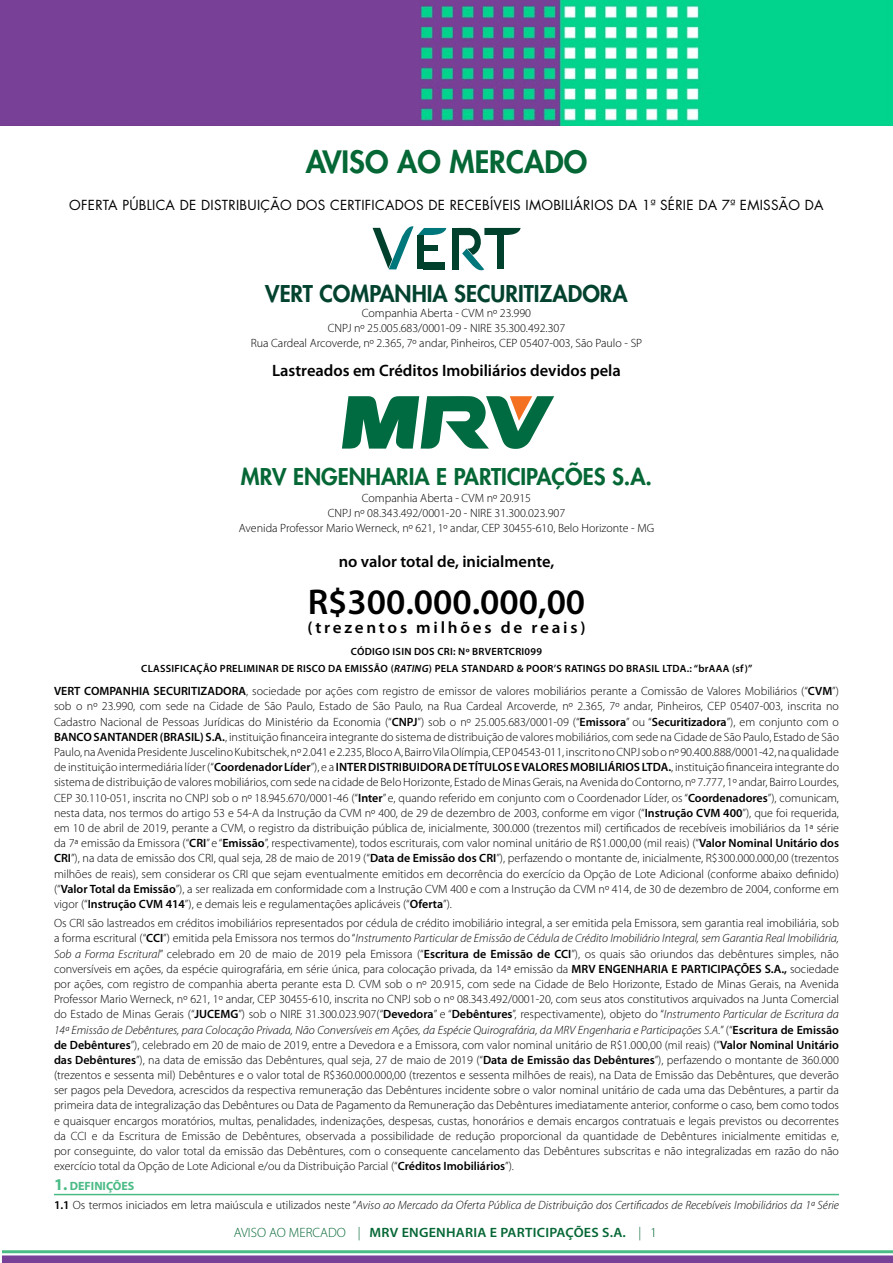
<style>
.page{position:relative;width:893px;height:1263px;background:#fff}
.page>*{position:absolute;margin:0;border:0;box-sizing:border-box;transform-origin:0 0}
.t1{font:600 36px "Myriad Pro";color:#000}
.t2{font:800 30px "Futura";color:#056735}
.t3{font:800 22.5px "Futura";color:#056735}
.t4{font:800 22.5px "Futura";color:#02422e}
.t5{font:600 16.5px "Myriad Pro";color:#000}
.t6{font:600 16.5px "Myriad Pro";letter-spacing:.16em;color:#000;scale:1.04 1}
.t7{font:13.5px "Futura";letter-spacing:.02em;color:#000}
.t8{font:600 13.5px "Myriad Pro";letter-spacing:.015em;color:#056735;scale:1.05 1}
.t9{font:300 12px/15.1px "Myriad Pro";color:#000;text-align:center}
.t10{font:italic 300 12px/19.5px "Myriad Pro";color:#000}
.t11{font:600 10.5px/17.1px "Myriad Pro";letter-spacing:.025em;color:#000;text-align:center}
.s1{font-style:italic}
.s2{font-weight:600}
.s3{font-style:inherit}
.s4{font-weight:700;font-style:normal;font-size:16.5px;color:#4bbb86}
.s5{font-weight:700;font-style:normal;color:#4bbb86}
.s6{font-weight:600;font-style:normal}
.s7{font-style:normal}
.s8{font-weight:300}
</style>
<div class="page">
<img style="left:0;top:0;width:893px;height:125px">
<hr style="left:2px;top:1250px;width:891px;height:3px;background:#4bbb86">
<div style="left:2px;top:1255px;width:891px;height:8px;background:#784197"></div>
<hr style="left:54px;top:1194px;width:785px;height:1px;background:#4bbb86">
<svg style="left:373px;top:226px;width:73px;height:43px"></svg>
<div style="left:418px;top:236px;width:6px;height:33px;background:#00412d"></div>
<div style="left:423px;top:262px;width:21px;height:7px;background:#00412d"></div>
<div style="left:423px;top:246px;width:15px;height:5px;background:#00412d"></div>
<div style="left:453px;top:228px;width:6px;height:41px;background:#00412d"></div>
<svg style="left:458px;top:228px;width:63px;height:43px"></svg>
<div style="left:497px;top:234px;width:6px;height:35px;background:#00412d"></div>
<img style="left:421px;top:396px;width:65px;height:53px">
<img style="left:342px;top:396px;width:77px;height:53px">
<img style="left:486px;top:396px;width:68px;height:53px">
<h2 class="t2" style="left:306px;top:142px;width:283px">AVISO AO MERCADO</h2>
<p class="t7" style="left:69px;top:196px;width:756px">OFERTA PÚBLICA DE DISTRIBUIÇÃO DOS CERTIFICADOS DE RECEBÍVEIS IMOBILIÁRIOS DA 1ª SÉRIE DA 7ª EMISSÃO DA</p>
<h3 class="t4" style="left:265px;top:279px;width:364px">VERT COMPANHIA SECURITIZADORA</h3>
<p class="t9" style="left:251px;top:305px;width:393px">Companhia Aberta - CVM nº 23.990<br>CNPJ nº 25.005.683/0001-09 - NIRE 35.300.492.307<br>Rua Cardeal Arcoverde, nº 2.365, 7º andar, Pinheiros, CEP 05407-003, São Paulo - SP</p>
<h3 class="t5" style="left:272px;top:360px;width:350px">Lastreados em Créditos Imobiliários devidos pela</h3>
<h3 class="t3" style="left:241px;top:462px;width:413px">MRV ENGENHARIA E PARTICIPAÇÕES S.A.</h3>
<p class="t9" style="left:239px;top:491px;width:417px">Companhia Aberta - CVM nº 20.915<br>CNPJ nº 08.343.492/0001-20 - NIRE 31.300.023.907<br>Avenida Professor Mario Werneck, nº 621, 1º andar, CEP 30455-610, Belo Horizonte - MG</p>
<h3 class="t5" style="left:339px;top:551px;width:217px">no valor total de, inicialmente,</h3>
<h1 class="t1" style="left:308px;top:579px;width:279px">R$300.000.000,00</h1>
<h3 class="t6" style="left:307px;top:617px;width:269px">(trezentos milhões de reais)</h3>
<p class="t11" style="left:141px;top:642px;width:613px">CÓDIGO ISIN DOS CRI: Nº BRVERTCRI099<br>CLASSIFICAÇÃO PRELIMINAR DE RISCO DA EMISSÃO (<span class="s1">RATING</span>) PELA STANDARD &amp; POOR’S RATINGS DO BRASIL LTDA.: “brAAA (sf)”</p>
<p class="t9" style="left:54px;top:684px;width:786px;text-align:justify"><span class="s2">VERT COMPANHIA SECURITIZADORA</span>, sociedade por ações com registro de emissor de valores mobiliários perante a Comissão de Valores Mobiliários (“<span class="s2">CVM</span>”) sob o nº 23.990, com sede na Cidade de São Paulo, Estado de São Paulo, na Rua Cardeal Arcoverde, nº 2.365, 7º andar, Pinheiros, CEP 05407-003, inscrita no Cadastro Nacional de Pessoas Jurídicas do Ministério da Economia (“<span class="s2">CNPJ</span>”) sob o nº 25.005.683/0001-09 (“<span class="s2">Emissora</span>” ou “<span class="s2">Securitizadora</span>”), em conjunto com o <span class="s2">BANCO SANTANDER (BRASIL) S.A.</span>, instituição financeira integrante do sistema de distribuição de valores mobiliários, com sede na Cidade de São Paulo, Estado de São Paulo, na Avenida Presidente Juscelino Kubitschek, nº 2.041 e 2.235, Bloco A, Bairro Vila Olímpia, CEP 04543-011, inscrito no CNPJ sob o nº 90.400.888/0001-42, na qualidade de instituição intermediária líder (“<span class="s2">Coordenador Líder</span>”), e a <span class="s2">INTER DISTRIBUIDORA DE TÍTULOS E VALORES MOBILIÁRIOS LTDA.</span>, instituição financeira integrante do sistema de distribuição de valores mobiliários, com sede na cidade de Belo Horizonte, Estado de Minas Gerais, na Avenida do Contorno, nº 7.777, 1º andar, Bairro Lourdes, CEP 30.110-051, inscrita no CNPJ sob o nº 18.945.670/0001-46 (“<span class="s2">Inter</span>” e, quando referido em conjunto com o Coordenador Líder, os “<span class="s2">Coordenadores</span>”), comunicam, nesta data, nos termos do artigo 53 e 54-A da Instrução da CVM nº 400, de 29 de dezembro de 2003, conforme em vigor (“<span class="s2">Instrução CVM 400</span>”), que foi requerida, em 10 de abril de 2019, perante a CVM, o registro da distribuição pública de, inicialmente, 300.000 (trezentos mil) certificados de recebíveis imobiliários da <span class="s3">1</span>ª série da <span class="s3">7</span>ª emissão da Emissora (“<span class="s2">CRI</span>” e “<span class="s2">Emissão</span>”, respectivamente), todos escriturais, com valor nominal unitário de R$1.000,00 (mil reais) (“<span class="s2">Valor Nominal Unitário dos CRI</span>”), na data de emissão dos CRI, qual seja, 28 de maio de 2019 (“<span class="s2">Data de Emissão dos CRI</span>”), perfazendo o montante de, inicialmente, R$300.000.000,00 (trezentos milhões de reais), sem considerar os CRI que sejam eventualmente emitidos em decorrência do exercício da Opção de Lote Adicional (conforme abaixo definido) (“<span class="s2">Valor Total da Emissão</span>”), a ser realizada em conformidade com a Instrução CVM 400 e com a Instrução da CVM nº 414, de 30 de dezembro de 2004, conforme em vigor (“<span class="s2">Instrução CVM 414</span>”), e demais leis e regulamentações aplicáveis (“<span class="s2">Oferta</span>”).</p>
<p class="t9" style="left:54px;top:916px;width:786px;text-align:justify">Os CRI são lastreados em créditos imobiliários representados por cédula de crédito imobiliário integral, a ser emitida pela Emissora, sem garantia real imobiliária, sob a forma escritural (“<span class="s2">CCI</span>”) emitida pela Emissora nos termos do “<span class="s1">Instrumento Particular de Emissão de Cédula de Crédito Imobiliário Integral, sem Garantia Real Imobiliária, Sob a Forma Escritural</span>” celebrado em 20 de maio de 2019 pela Emissora (“<span class="s2">Escritura de Emissão de CCI</span>”), os quais são oriundos das debêntures simples, não conversíveis em ações, da espécie quirografária, em série única, para colocação privada, da 14ª emissão da <span class="s2">MRV ENGENHARIA E PARTICIPAÇÕES S.A.,</span> sociedade por ações, com registro de companhia aberta perante esta D. CVM sob o nº 20.915, com sede na Cidade de Belo Horizonte, Estado de Minas Gerais, na Avenida Professor Mario Werneck, nº 621, 1º andar, CEP 30455-610, inscrita no CNPJ sob o nº 08.343.492/0001-20, com seus atos constitutivos arquivados na Junta Comercial do Estado de Minas Gerais (“<span class="s2">JUCEMG</span>”) sob o NIRE 31.300.023.907(“<span class="s2">Devedora</span>” e “<span class="s2">Debêntures</span>”, respectivamente), objeto do “<span class="s1">Instrumento Particular de Escritura da 14ª Emissão de Debêntures, para Colocação Privada, Não Conversíveis em Ações, da Espécie Quirografária, da MRV Engenharia e Participações S.A.</span>” (“<span class="s2">Escritura de Emissão de Debêntures</span>”), celebrado em 20 de maio de 2019, entre a Devedora e a Emissora, com valor nominal unitário de R$1.000,00 (mil reais) (“<span class="s2">Valor Nominal Unitário das Debêntures</span>”), na data de emissão das Debêntures, qual seja, 27 de maio de 2019 (“<span class="s2">Data de Emissão das Debêntures</span>”), perfazendo o montante de 360.000 (trezentos e sessenta mil) Debêntures e o valor total de R$360.000.000,00 (trezentos e sessenta milhões de reais), na Data de Emissão das Debêntures, que deverão ser pagos pela Devedora, acrescidos da respectiva remuneração das Debêntures incidente sobre o valor nominal unitário de cada uma das Debêntures, a partir da primeira data de integralização das Debêntures ou Data de Pagamento da Remuneração das Debêntures imediatamente anterior, conforme o caso, bem como todos e quaisquer encargos moratórios, multas, penalidades, indenizações, despesas, custas, honorários e demais encargos contratuais e legais previstos ou decorrentes da CCI e da Escritura de Emissão de Debêntures, observada a possibilidade de redução proporcional da quantidade de Debêntures inicialmente emitidas e, por conseguinte, do valor total da emissão das Debêntures, com o consequente cancelamento das Debêntures subscritas e não integralizadas em razão do não exercício total da Opção de Lote Adicional e/ou da Distribuição Parcial (“<span class="s2">Créditos Imobiliários</span>”).</p>
<p class="t10" style="left:54px;top:1176px;width:786px"><span class="s4">1.</span> <span class="s5">DEFINIÇÕES<br></span><span class="s6">1.1</span> <span class="s7">Os termos iniciados em letra maiúscula e utilizados neste “</span>Aviso ao Mercado da Oferta Pública de Distribuição dos Certificados de Recebíveis Imobiliários da 1ª Série</p>
<p class="t8" style="left:234px;top:1224px;width:404px"><span class="s8">AVISO AO MERCADO |</span> MRV ENGENHARIA E PARTICIPAÇÕES S.A. <span class="s8">|</span> <span class="s8">1</span></p>
</div>
